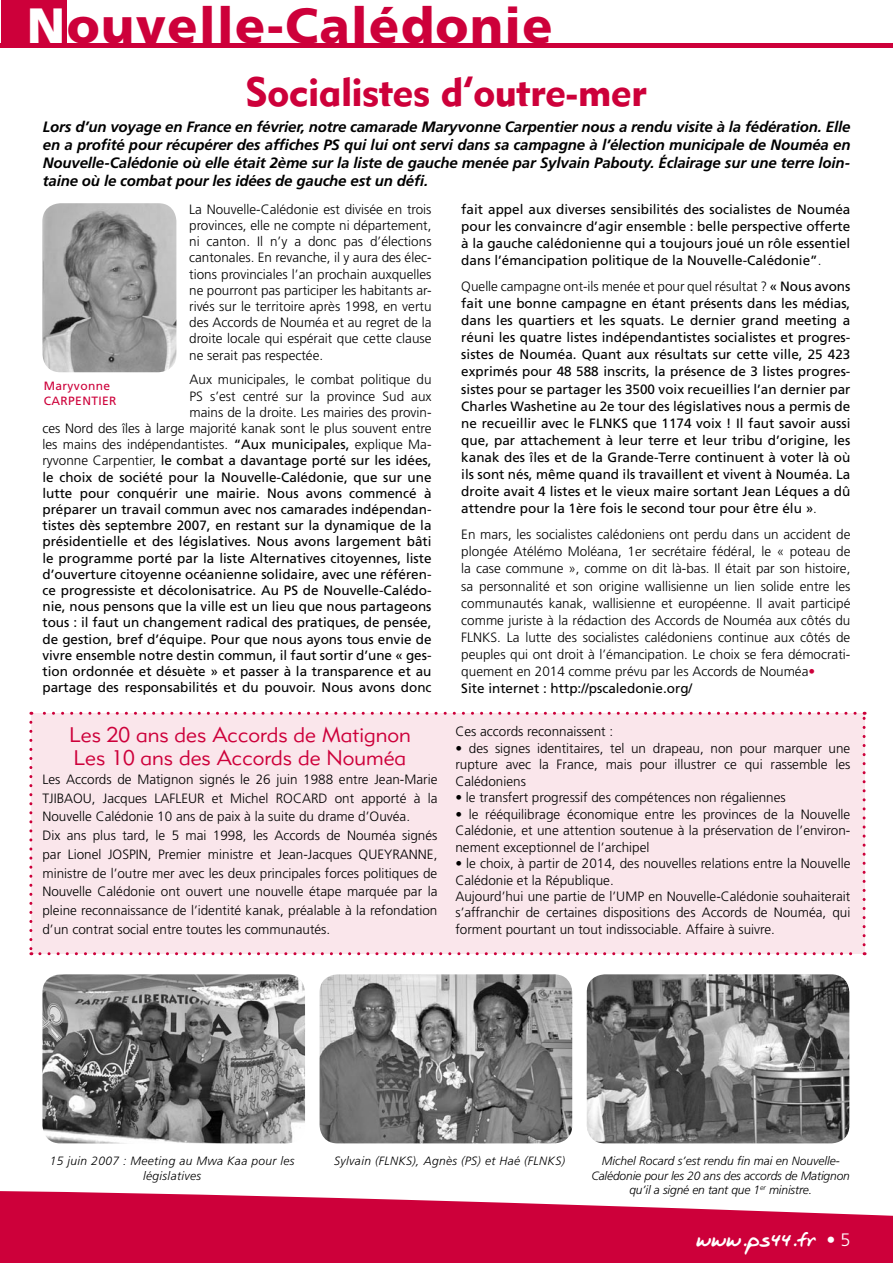
<style>
.page{position:relative;width:893px;height:1263px;background:#fff}
.page>*{position:absolute;margin:0;border:0;box-sizing:border-box;transform-origin:0 0}
.t1{font:900 49.5px "Frutiger";letter-spacing:.03em;color:#cd003a}
.t2{font:40.5px "Metro Black Two";letter-spacing:-.02em;color:#cd003a}
.t3{font:21px/23.5px "Metro Lite Two";color:#cd003a}
.t4{font:18px "Ripley Script";color:#fff}
.t5{font:italic 700 15px/18px "Frutiger";letter-spacing:-.01em;color:#000;text-align:justify}
.t6{font:300 13.5px/16.2px "Frutiger";color:#000;text-align:justify}
.t7{font:13.5px/16.2px "Frutiger";color:#000;text-align:justify}
.t8{font:italic 300 12px/14.4px "Frutiger";color:#000;text-align:center}
.t9{font:italic 300 12px/14.4px "Frutiger";letter-spacing:.03em;color:#000;text-align:center}
.t10{font:12px/14.4px "Frutiger";letter-spacing:.03em;color:#cd003a}
.s1{color:#fff}
.s2{font-weight:300}
.s3{font-weight:400;color:#cd003a}
.s4{font-weight:400}
.s5{font-family:"Frutiger";font-weight:300}
</style>
<div class="page">
<div style="left:31px;top:713px;width:833px;height:241px;background:#fae6eb"></div>
<svg style="left:29px;top:722px;width:3px;height:233px"></svg>
<svg style="left:40px;top:952px;width:825px;height:3px"></svg>
<svg style="left:863px;top:712px;width:3px;height:233px"></svg>
<svg style="left:31px;top:712px;width:824px;height:3px"></svg>
<hr style="left:0;top:46px;width:1px;height:1192px;background:#f5f6f6">
<svg style="left:0;top:1191px;width:893px;height:72px;fill:#cd003a"></svg>
<hr style="left:0;top:43px;width:893px;height:4px;background:#cd003a">
<div style="left:662px;top:1225px;width:188px;height:25px;background:#cd003a"></div>
<div style="left:1px;top:0;width:66px;height:44px;background:#cd003a"></div>
<img style="left:320px;top:974px;width:252px;height:169px;border-radius:18px">
<img style="left:587px;top:974px;width:262px;height:169px;border-radius:18px">
<img style="left:42px;top:974px;width:263px;height:169px;border-radius:18px">
<img style="left:42px;top:203px;width:134px;height:169px;border-radius:18px">
<h1 class="t1" style="left:27px;top:-4px;width:528px"><span class="s1">N</span>ouvelle-Calédonie</h1>
<h2 class="t2" style="left:245px;top:66px;width:403px">Socialistes d’outre-mer</h2>
<p class="t5" style="left:43px;top:118px;width:809px">Lors d’un voyage en France en février, notre camarade Maryvonne Carpentier nous a rendu visite à la fédération. Elle en a profité pour récupérer des affiches PS qui lui ont servi dans sa campagne à l’élection municipale de Nouméa en Nouvelle-Calédonie où elle était 2ème sur la liste de gauche menée par Sylvain Pabouty. Éclairage sur une terre loin&shy;taine où le combat pour les idées de gauche est un défi.</p>
<p class="t6" style="left:189px;top:201px;width:244px">La Nouvelle-Calédonie est divisée en trois provinces, elle ne compte ni département, ni canton. Il n’y a donc pas d’élections cantonales. En revanche, il y aura des élec&shy;tions provinciales l’an prochain auxquelles ne pourront pas participer les habitants ar&shy;rivés sur le territoire après 1998, en vertu des Accords de Nouméa et au regret de la droite locale qui espérait que cette clause ne serait pas respectée.</p>
<p class="t7" style="left:42px;top:371px;width:391px;text-align:right"><span class="s2">Aux municipales, le combat politique du<br>PS s’est centré sur la province Sud aux<br>mains de la droite. Les mairies des provin-<br>ces Nord des îles à large majorité kanak sont le plus souvent entre les mains des indépendantistes.</span> “Aux municipales, <span class="s2">explique Ma&shy;ryvonne Carpentier,</span> le combat a davantage porté sur les idées, le choix de société pour la Nouvelle-Calédonie, que sur une lutte pour conquérir une mairie. Nous avons commencé à préparer un travail commun avec nos camarades indépendan&shy;tistes dès septembre 2007, en restant sur la dynamique de la présidentielle et des législatives. Nous avons largement bâti le programme porté par la liste Alternatives citoyennes, liste d’ouverture citoyenne océanienne solidaire, avec une référen&shy;ce progressiste et décolonisatrice. Au PS de Nouvelle-Calédo&shy;nie, nous pensons que la ville est un lieu que nous partageons tous : il faut un changement radical des pratiques, de pensée, de gestion, bref d’équipe. Pour que nous ayons tous envie de vivre ensemble notre destin commun, il faut sortir d’une « ges&shy;tion ordonnée et désuète » et passer à la transparence et au partage des responsabilités et du pouvoir. Nous avons donc</p>
<p class="t10" style="left:44px;top:379px;width:74px">Maryvonne<br>CARPENTIER</p>
<h3 class="t3" style="left:69px;top:722px;width:343px">Les 20 ans des Accords de Matignon<br>Les 10 ans des Accords de Nouméa</h3>
<p class="t6" style="left:42px;top:770px;width:396px;line-height:18.8px;text-align:left">Les Accords de Matignon signés le 26 juin 1988 entre Jean-Marie TJIBAOU, Jacques LAFLEUR et Michel ROCARD ont apporté à la Nouvelle Calédonie 10 ans de paix à la suite du drame d’Ouvéa.<br>Dix ans plus tard, le 5 mai 1998, les Accords de Nouméa signés par Lionel JOSPIN, Premier ministre et Jean-Jacques QUEYRANNE, ministre de l’outre mer avec les deux principales forces politiques de Nouvelle Calédonie ont ouvert une nouvelle étape marquée par la pleine reconnaissance de l’identité kanak, préalable à la refondation d’un contrat social entre toutes les communautés.</p>
<p class="t7" style="left:461px;top:200px;width:391px;line-height:17.1px">fait appel aux diverses sensibilités des socialistes de Nouméa pour les convaincre d’agir ensemble : belle perspective offerte à la gauche calédonienne qui a toujours joué un rôle essentiel dans l’émancipation politique de la Nouvelle-Calédonie”<span class="s2">.</span></p>
<p class="t7" style="left:461px;top:277px;width:391px;line-height:17.1px"><span class="s2">Quelle campagne ont-ils menée et pour quel résultat ?</span> « Nous avons fait une bonne campagne en étant présents dans les médias, dans les quartiers et les squats. Le dernier grand meeting a réuni les quatre listes indépendantistes socialistes et progres&shy;sistes de Nouméa. Quant aux résultats sur cette ville, 25 423 exprimés pour 48 588 inscrits, la présence de 3 listes progres&shy;sistes pour se partager les 3500 voix recueillies l’an dernier par Charles Washetine au 2e tour des législatives nous a permis de ne recueillir avec le FLNKS que 1174 voix ! Il faut savoir aussi que, par attachement à leur terre et leur tribu d’origine, les kanak des îles et de la Grande-Terre continuent à voter là où ils sont nés, même quand ils travaillent et vivent à Nouméa. La droite avait 4 listes et le vieux maire sortant Jean Léques a dû attendre pour la 1ère fois le second tour pour être élu »<span class="s2">.</span></p>
<p class="t6" style="left:461px;top:526px;width:391px;line-height:17.1px;text-align:left">En mars, les socialistes calédoniens ont perdu dans un accident de plongée Atélémo Moléana, 1er secrétaire fédéral, le « poteau de la case commune », comme on dit là-bas. Il était par son histoire, sa personnalité et son origine wallisienne un lien solide entre les communautés kanak, wallisienne et européenne. Il avait participé comme juriste à la rédaction des Accords de Nouméa aux côtés du FLNKS. La lutte des socialistes calédoniens continue aux côtés de peuples qui ont droit à l’émancipation. Le choix se fera démocrati&shy;quement en 2014 comme prévu par les Accords de Nouméa<span class="s3">•<br></span><span class="s4">Site internet : http://pscaledonie.org/</span></p>
<p class="t6" style="left:455px;top:723px;width:159px">Ces accords reconnaissent :</p>
<p class="t6" style="left:455px;top:740px;width:396px">• des signes identitaires, tel un drapeau, non pour marquer une rupture avec la France, mais pour illustrer ce qui rassemble les Calédoniens</p>
<p class="t6" style="left:455px;top:789px;width:332px">• le transfert progressif des compétences non régaliennes</p>
<p class="t6" style="left:455px;top:806px;width:396px">• le rééquilibrage économique entre les provinces de la Nouvelle Calédonie, et une attention soutenue à la préservation de l’environ&shy;nement exceptionnel de l’archipel</p>
<p class="t6" style="left:455px;top:855px;width:396px;text-align:left">• le choix, à partir de 2014, des nouvelles relations entre la Nouvelle Calédonie et la République.<br>Aujourd’hui une partie de l’UMP en Nouvelle-Calédonie souhaiterait s’affranchir de certaines dispositions des Accords de Nouméa, qui forment pourtant un tout indissociable. Affaire à suivre.</p>
<p class="t9" style="left:50px;top:1154px;width:246px">15 juin 2007 : Meeting au Mwa Kaa pour les législatives</p>
<p class="t9" style="left:334px;top:1154px;width:232px">Sylvain (FLNKS), Agnès (PS) et Haé (FLNKS)</p>
<p class="t8" style="left:591px;top:1154px;width:260px">Michel Rocard s’est rendu fin mai en Nouvelle-<br>Calédonie pour les 20 ans des accords de Matignon qu’il a signé en tant que 1<sup>er</sup> ministre.</p>
<h3 class="t4" style="left:696px;top:1230px;width:141px">www.ps44.fr <span class="s5">•</span></h3>
</div>
